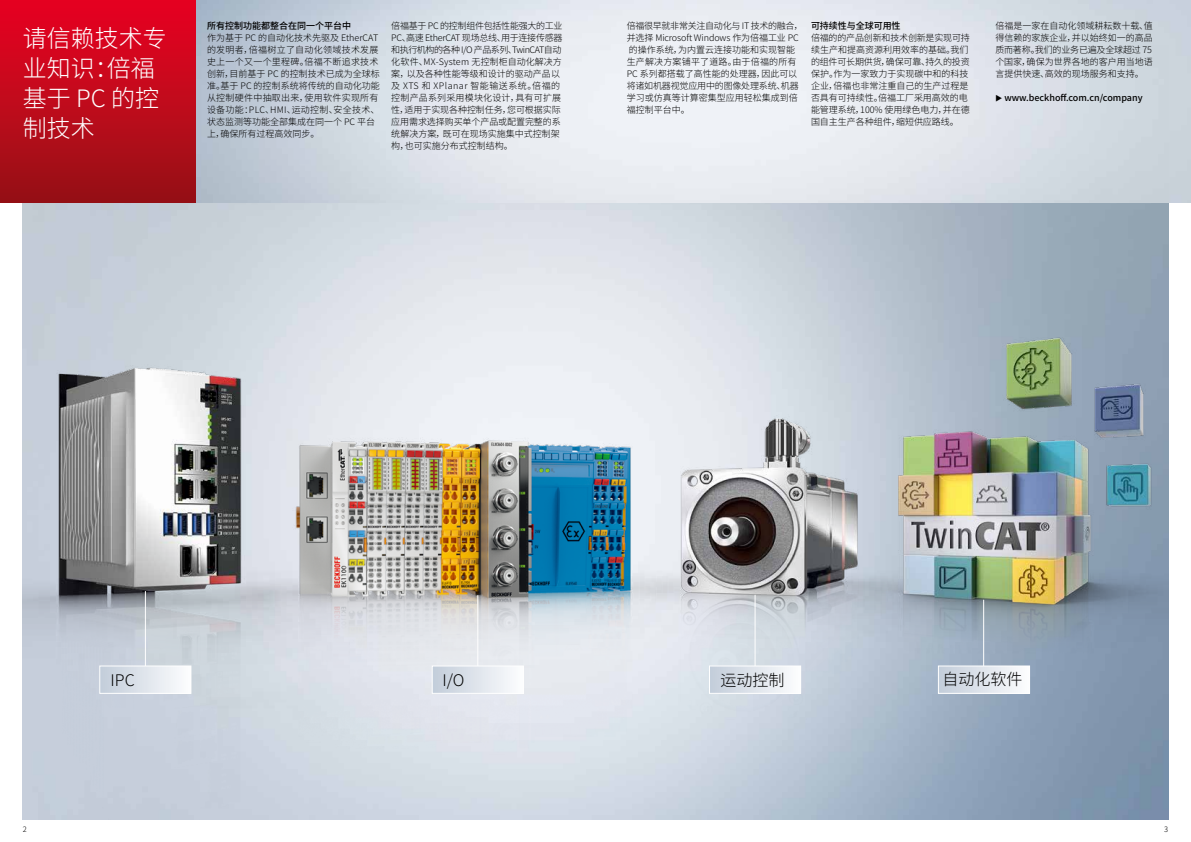
<style>
.page{position:relative;width:1191px;height:842px;background:#fff}
.page>*{position:absolute;margin:0;border:0;box-sizing:border-box;transform-origin:0 0}
.t1{font:100 24px/30px "Noto Sans SC";color:#fff}
.t2{font:100 16px "Noto Sans SC";color:#000}
.t3{font:100 9px/12px "Noto Sans SC";color:#000}
.t4{font:100 7.5px "Noto Sans SC";color:#000}
</style>
<div class="page">
<img style="left:173px;top:203px;width:382px;height:616px">
<img style="left:23px;top:257px;width:337px;height:562px">
<img style="left:555px;top:203px;width:386px;height:616px">
<div style="left:709px;top:666px;width:91px;height:27px;background:#c8d1dd"></div>
<div style="left:709px;top:665px;width:92px;height:29px;border:1px solid #fff"></div>
<hr style="left:145px;top:591px;width:1px;height:75px;background:#fff">
<hr style="left:477px;top:595px;width:1px;height:71px;background:#fff">
<div style="left:432px;top:666px;width:91px;height:27px;background:linear-gradient(to right,#c2cdda,#fdfdff)"></div>
<div style="left:432px;top:665px;width:92px;height:29px;border:1px solid #fff"></div>
<div style="left:100px;top:666px;width:91px;height:27px;background:linear-gradient(to right,#c3cdda,#fdfeff)"></div>
<div style="left:99px;top:665px;width:92px;height:29px;border:1px solid #fff"></div>
<img style="left:725px;top:245px;width:443px;height:528px">
<hr style="left:983px;top:600px;width:1px;height:68px;background:#fff">
<div style="left:938px;top:666px;width:91px;height:27px;background:linear-gradient(to right,#c2cdda,#fdfdfe)"></div>
<div style="left:938px;top:665px;width:92px;height:29px;border:1px solid #fff"></div>
<div style="left:0;top:0;width:196px;height:203px;background:linear-gradient(to bottom,#e90121,#961115)"></div>
<h1 class="t1" style="left:23px;top:23px;width:145px">请信赖技术专业知识：倍福基于 PC 的控制技术</h1>
<p class="t3" style="left:207px;top:20px;width:174px">所有控制功能都整合在同一个平台中<br>作为基于 PC 的自动化技术先驱及 EtherCAT的发明者，倍福树立了自动化领域技术发展史上一个又一个里程碑。倍福不断追求技术创新，目前基于 PC 的控制技术已成为全球标准。基于 PC 的控制系统将传统的自动化功能从控制硬件中抽取出来，使用软件实现所有设备功能：PLC、HMI、运动控制、安全技术、状态监测等功能全部集成在同一个 PC 平台上，确保所有过程高效同步。</p>
<p class="t3" style="left:626px;top:19px;width:178px">倍福很早就非常关注自动化与 IT 技术的融合，并选择 Microsoft Windows 作为倍福工业 PC的操作系统，为内置云连接功能和实现智能生产解决方案铺平了道路。由于倍福的所有<br>PC 系列都搭载了高性能的处理器，因此可以将诸如机器视觉应用中的图像处理系统、机器学习或仿真等计算密集型应用轻松集成到倍福控制平台中。</p>
<p class="t3" style="left:391px;top:20px;width:173px">倍福基于 PC 的控制组件包括性能强大的工业<br>PC、高速 EtherCAT 现场总线、用于连接传感器和执行机构的各种 I/O 产品系列、TwinCAT自动化软件、MX-System 无控制柜自动化解决方案，以及各种性能等级和设计的驱动产品以及 XTS 和 XPlanar 智能输送系统。倍福的控制产品系列采用模块化设计，具有可扩展性，适用于实现各种控制任务，您可根据实际应用需求选择购买单个产品或配置完整的系统解决方案，既可在现场实施集中式控制架构，也可实施分布式控制结构。</p>
<p class="t3" style="left:811px;top:20px;width:160px">可持续性与全球可用性<br>倍福的的产品创新和技术创新是实现可持续生产和提高资源利用效率的基础。我们的组件可长期供货，确保可靠、持久的投资保护。作为一家致力于实现碳中和的科技企业，倍福也非常注重自己的生产过程是否具有可持续性。倍福工厂采用高效的电能管理系统，100% 使用绿色电力，并在德国自主生产各种组件，缩短供应路线。</p>
<p class="t3" style="left:995px;top:20px;width:159px;text-align:justify">倍福是一家在自动化领域耕耘数十载、值得信赖的家族企业，并以始终如一的高品质而著称。我们的业务已遍及全球超过 75个国家，确保为世界各地的客户用当地语言提供快速、高效的现场服务和支持。</p>
<p class="t3" style="left:995px;top:92px;width:149px">◆ www.beckhoff.com.cn/company</p>
<h2 class="t2" style="left:111px;top:671px;width:26px">IPC</h2>
<h2 class="t2" style="left:442px;top:671px;width:24px">I/O</h2>
<h2 class="t2" style="left:720px;top:671px;width:65px">运动控制</h2>
<h2 class="t2" style="left:942px;top:670px;width:81px">自动化软件</h2>
<p class="t4" style="left:23px;top:825px;width:6px">2</p>
<p class="t4" style="left:1164px;top:825px;width:6px">3</p>
</div>
